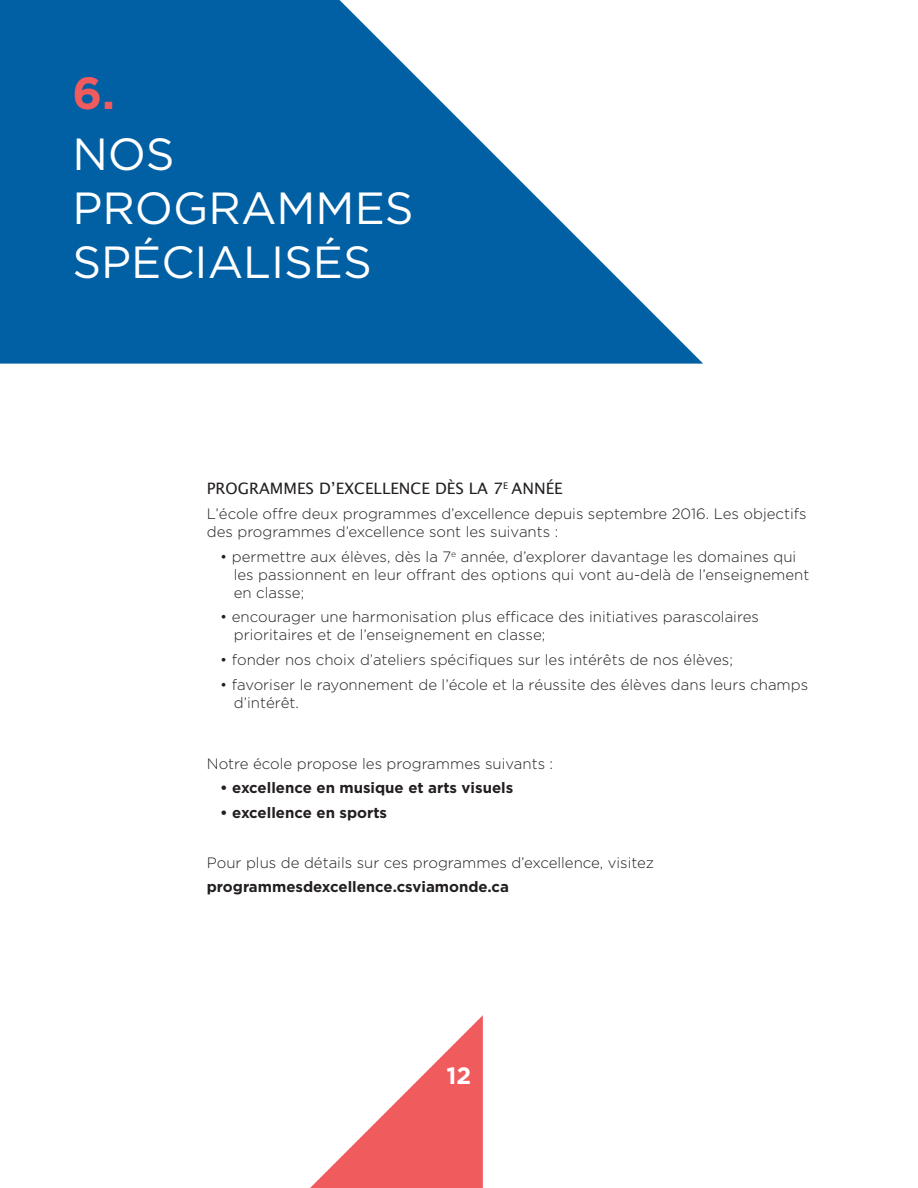
<style>
.page{position:relative;width:918px;height:1188px;background:#fff}
.page>*{position:absolute;margin:0;border:0;box-sizing:border-box;transform-origin:0 0}
.t1{font:45px/54px "Gotham";color:#fff}
.t2{font:700 45px "Gotham";color:#f05c5e}
.t3{font:700 23.55px "Gotham";color:#fff}
.t4{font:15.75px "Lucida Grande";color:#231f20}
.t5{font:300 15px/18px "Gotham";color:#231f20}
.t6{font:700 15px "Gotham";color:#231f20}
</style>
<div class="page">
<svg style="left:310px;top:1015px;width:173px;height:173px"></svg>
<svg style="left:0;top:0;width:703px;height:364px;fill:#015fa4"></svg>
<h1 class="t2" style="left:72px;top:63px;width:44px">6.</h1>
<h1 class="t1" style="left:72px;top:126px;width:338px">NOS<br>PROGRAMMES<br>SPÉCIALISÉS</h1>
<p class="t4" style="left:207px;top:479px;width:357px">PROGRAMMES D’EXCELLENCE DÈS LA 7<sup>E</sup> ANNÉE</p>
<p class="t5" style="left:207px;top:504px;width:601px">L’école offre deux programmes d’excellence depuis septembre 2016. Les objectifs des programmes d’excellence sont les suivants :</p>
<p class="t5" style="left:234px;top:547px;width:577px;text-indent:-14px">• permettre aux élèves, dès la 7<sup>e</sup> année, d’explorer davantage les domaines qui les passionnent en leur offrant des options qui vont au-delà de l’enseignement en classe;</p>
<p class="t5" style="left:234px;top:608px;width:527px;text-indent:-14px">• encourager une harmonisation plus efficace des initiatives parascolaires prioritaires et de l’enseignement en classe;</p>
<p class="t5" style="left:220px;top:651px;width:514px">• fonder nos choix d’ateliers spécifiques sur les intérêts de nos élèves;</p>
<p class="t5" style="left:234px;top:675px;width:576px;text-indent:-14px">• favoriser le rayonnement de l’école et la réussite des élèves dans leurs champs d’intérêt.</p>
<p class="t5" style="left:207px;top:754px;width:348px">Notre école propose les programmes suivants :</p>
<p class="t6" style="left:220px;top:778px;width:294px">• excellence en musique et arts visuels</p>
<p class="t6" style="left:220px;top:803px;width:168px">• excellence en sports</p>
<p class="t5" style="left:207px;top:853px;width:449px">Pour plus de détails sur ces programmes d’excellence, visitez</p>
<p class="t6" style="left:207px;top:877px;width:304px">programmesdexcellence.csviamonde.ca</p>
<h2 class="t3" style="left:447px;top:1060px;width:26px">12</h2>
</div>
